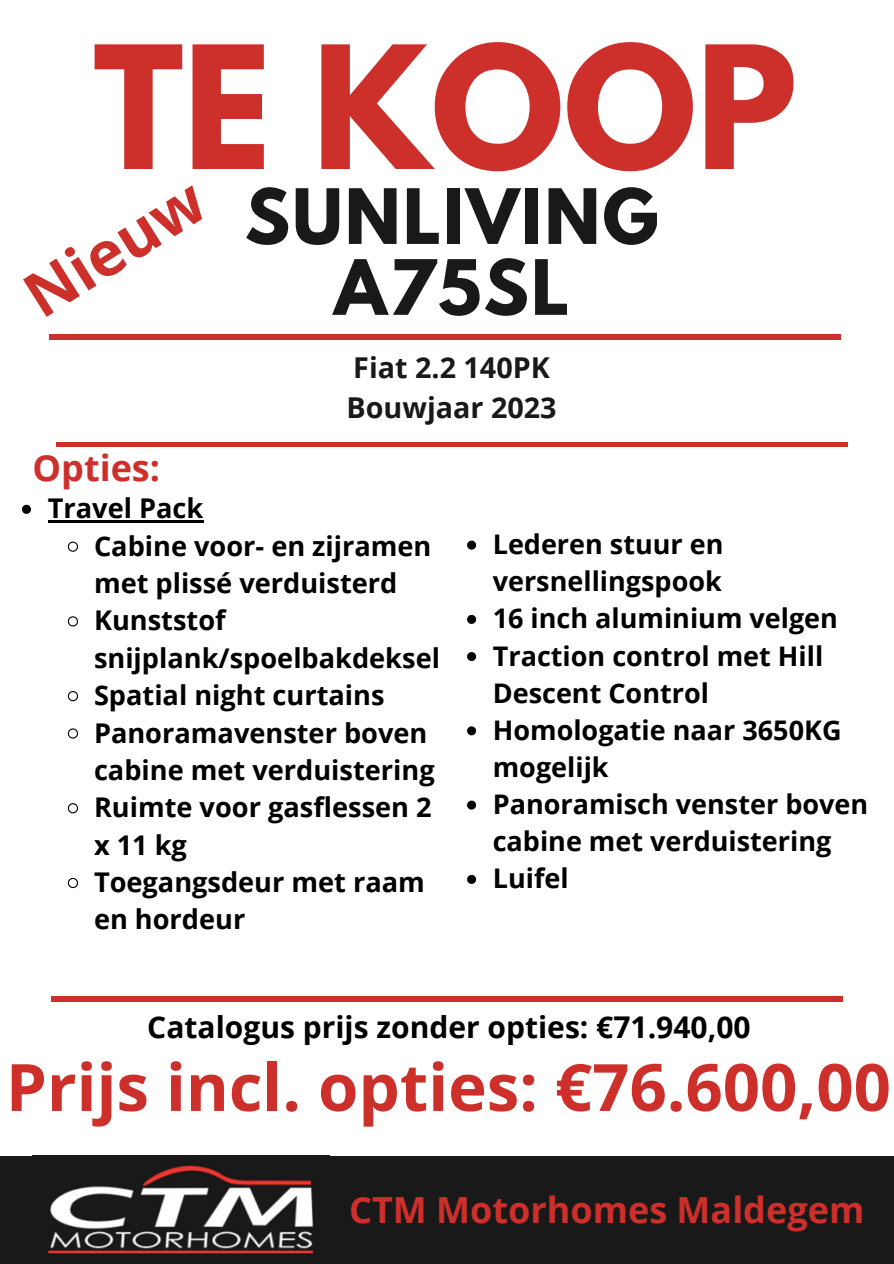
<style>
.page{position:relative;width:894px;height:1264px;background:#fff}
.page>*{position:absolute;margin:0;border:0;box-sizing:border-box;transform-origin:0 0}
.t1{font:700 151.05px "League Spartan";color:#cd2f2b}
.t2{font:700 67.5px "League Spartan";letter-spacing:.035em;color:#191919}
.t3{font:700 65.25px "Open Sans";color:#cd2f2b}
.t4{font:700 61.95px "Open Sans";color:#cd2f2b}
.t5{font:700 36px "Open Sans";color:#cd2f2b}
.t6{font:700 30px "Open Sans";color:#000}
.t7{font:700 28.65px "Open Sans";color:#191919}
.t8{font:700 27.15px/37.3px "Open Sans";color:#000}
.t9{font:700 27px/37.2px "Open Sans";color:#000}
</style>
<div class="page">
<div style="left:0;top:1155px;width:893px;height:108px;background:#191919"></div>
<img style="left:48px;top:1165px;width:266px;height:89px">
<hr style="left:50px;top:335px;width:790px;height:4px;background:#cd2f2b">
<div style="left:56px;top:442px;width:790px;height:5px;background:#cd2f2b"></div>
<div style="left:51px;top:996px;width:791px;height:5px;background:#cd2f2b"></div>
<svg style="left:22px;top:505px;width:9px;height:9px"></svg>
<hr style="left:48px;top:520px;width:155px;height:3px;background:#000">
<svg style="left:67px;top:541px;width:11px;height:11px"></svg>
<svg style="left:67px;top:616px;width:11px;height:11px"></svg>
<svg style="left:67px;top:691px;width:11px;height:11px"></svg>
<svg style="left:67px;top:728px;width:11px;height:11px"></svg>
<svg style="left:67px;top:803px;width:11px;height:11px"></svg>
<svg style="left:67px;top:877px;width:11px;height:11px"></svg>
<svg style="left:467px;top:540px;width:9px;height:9px"></svg>
<svg style="left:467px;top:615px;width:9px;height:9px"></svg>
<svg style="left:467px;top:652px;width:9px;height:9px"></svg>
<svg style="left:467px;top:726px;width:9px;height:9px"></svg>
<svg style="left:467px;top:800px;width:9px;height:9px"></svg>
<svg style="left:467px;top:874px;width:9px;height:9px"></svg>
<p class="t1" style="left:93px;top:33px;width:705px">TE KOOP</p>
<p class="t4" style="left:7px;top:263px;width:201px;rotate:-32deg">Nieuw</p>
<p class="t2" style="left:244px;top:183px;width:415px">SUNLIVING</p>
<p class="t2" style="left:334px;top:254px;width:237px">A75SL</p>
<p class="t7" style="left:353px;top:347px;width:198px">Fiat 2.2 140PK</p>
<p class="t7" style="left:346px;top:387px;width:211px">Bouwjaar 2023</p>
<p class="t5" style="left:33px;top:442px;width:129px">Opties:</p>
<p class="t8" style="left:48px;top:489px;width:157px">Travel Pack</p>
<p class="t8" style="left:94px;top:526px;width:339px">Cabine voor- en zijramen met plissé verduisterd</p>
<p class="t8" style="left:94px;top:601px;width:347px">Kunststof snijplank/spoelbakdeksel</p>
<p class="t8" style="left:94px;top:676px;width:292px">Spatial night curtains</p>
<p class="t8" style="left:94px;top:713px;width:342px">Panoramavenster boven cabine met verduistering</p>
<p class="t8" style="left:94px;top:788px;width:339px">Ruimte voor gasflessen 2 x 11 kg</p>
<p class="t8" style="left:94px;top:862px;width:332px">Toegangsdeur met raam en hordeur</p>
<p class="t9" style="left:492px;top:525px;width:232px">Lederen stuur en versnellingspook</p>
<p class="t9" style="left:492px;top:599px;width:346px">16 inch aluminium velgen</p>
<p class="t9" style="left:492px;top:636px;width:332px">Traction control met Hill<br>Descent Control</p>
<p class="t9" style="left:492px;top:710px;width:350px">Homologatie naar 3650KG mogelijk</p>
<p class="t9" style="left:492px;top:785px;width:377px">Panoramisch venster boven cabine met verduistering</p>
<p class="t9" style="left:492px;top:859px;width:77px">Luifel</p>
<p class="t6" style="left:147px;top:1006px;width:604px">Catalogus prijs zonder opties: €71.940,00</p>
<p class="t3" style="left:6px;top:1041px;width:886px">Prijs incl. opties: €76.600,00</p>
<p class="t5" style="left:349px;top:1184px;width:516px">CTM Motorhomes Maldegem</p>
</div>
